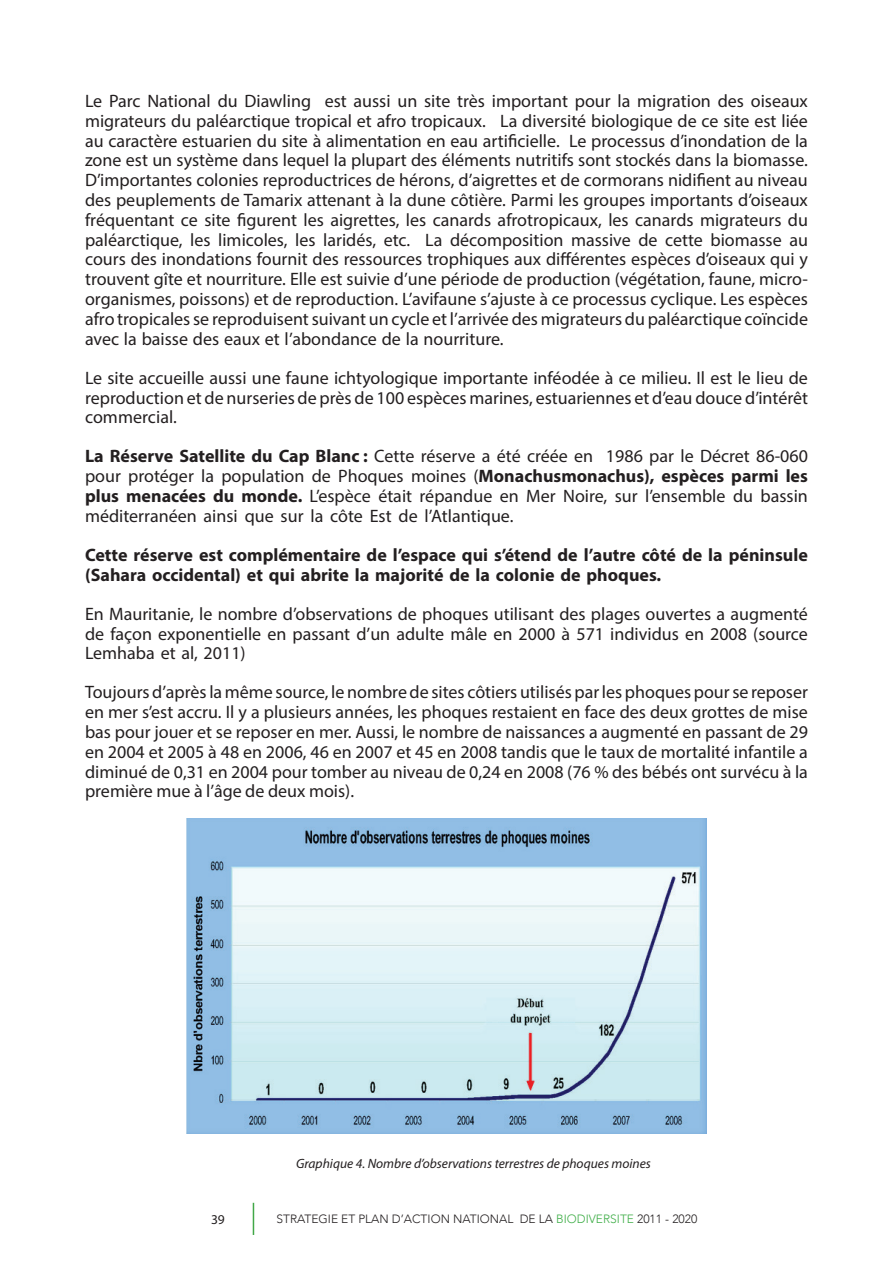
<style>
.page{position:relative;width:893px;height:1263px;background:#fff}
.page>*{position:absolute;margin:0;border:0;box-sizing:border-box;transform-origin:0 0}
.t1{font:18px/19.8px "Myriad Pro";color:#231f20}
.t2{font:700 18px/19.8px "Myriad Pro";color:#231f20}
.t3{font:italic 13.5px "Myriad Pro";color:#231f20}
.t4{font:13.5px "Myriad Pro";color:#231f20}
.t5{font:300 12px "Avenir";color:#231f20}
.s1{font-weight:700}
.s2{color:#40ae49}
</style>
<div class="page">
<hr style="left:253px;top:1203px;width:1px;height:32px;background:#42a848">
<img style="left:186px;top:818px;width:521px;height:315px">
<p class="t1" style="left:85px;top:91px;width:228px">Le Parc National du Diawling</p>
<p class="t1" style="left:325px;top:91px;width:485px">est aussi un site très important pour la migration des oiseaux</p>
<p class="t1" style="left:85px;top:111px;width:402px">migrateurs du paléarctique tropical et afro tropicaux.</p>
<p class="t1" style="left:500px;top:111px;width:309px">La diversité biologique de ce site est liée</p>
<p class="t1" style="left:85px;top:130px;width:476px">au caractère estuarien du site à alimentation en eau artificielle.</p>
<p class="t1" style="left:85px;top:150px;width:724px">zone est un système dans lequel la plupart des éléments nutritifs sont stockés dans la biomasse.</p>
<p class="t1" style="left:85px;top:170px;width:724px">D’importantes colonies reproductrices de hérons ’d, aigrettes et de cormorans nidifient au niveau</p>
<p class="t1" style="left:85px;top:190px;width:724px">des peuplements de Tamarix attenant laà dune côtière. Parmi les groupes importants ’doiseaux</p>
<p class="t1" style="left:85px;top:210px;width:724px">fréquentant ce site figurent les aigrettes, les canards afrotropicaux, les canards migrateurs du</p>
<p class="t1" style="left:425px;top:229px;width:384px">La décomposition massive de cette biomasse au</p>
<p class="t1" style="left:569px;top:130px;width:240px">Le processus ’d inondation de la</p>
<p class="t1" style="left:85px;top:229px;width:724px">paléarctique, les limicoles, les laridés, etc.<br>cours des inondations fournit des ressources trophiques aux différentes espèces ’doiseaux qui y</p>
<p class="t1" style="left:85px;top:289px;width:724px">organismes, poissons) et de reproduction ’L. avifaune ’s ajuste à ce processus cyclique. Les espèces</p>
<p class="t1" style="left:85px;top:269px;width:724px">trouvent gîte et nourriture. Elle est suivie ’d une période de production (végétation, faune, micro-</p>
<p class="t1" style="left:85px;top:309px;width:724px">afrotropicalessereproduisentsuivantuncycleet ’l arrivéedesmigrateursdupaléarctiquecoïncide avec la baisse des eaux et ’l abondance de la nourriture.</p>
<p class="t1" style="left:85px;top:367px;width:724px;text-align:justify">Le site accueille aussi une faune ichtyologique importante inféodée à ce milieu Il. est le lieu de reproduction et de nurseries de près de 100 espèces marines, estuariennes et ’deau douce ’d intérêt commercial.</p>
<p class="t1" style="left:606px;top:446px;width:203px">1986 par le Décret 86-060</p>
<p class="t1" style="left:85px;top:446px;width:724px"><span class="s1">La Réserve Satellite du Cap Blanc :</span> Cette réserve a été créée en<br>pour protéger la population de Phoques moines (<span class="s1">Monachusmonachus ,) espèces parmi les plus menacées du monde</span> ’L<span class="s1">.</span> espèce était répandue en Mer Noire, sur ’lensemble du bassin méditerranéen ainsi que sur la côte Est de ’lAtlantique.</p>
<p class="t2" style="left:85px;top:544px;width:724px">Cette réserve est complémentaire de ’l espace qui ’s étend de ’l autre côté de la péninsule (Sahara occidental) et qui abrite la majorité de la colonie de phoques.</p>
<p class="t1" style="left:85px;top:603px;width:724px;text-align:justify">En Mauritanie le, nombre ’dobservations de phoques utilisant des plages ouvertes a augmenté de façon exponentielle en passant ’d un adulte mâle en 2000 à 571 individus en 2008 (source Lemhaba et al, 2011(</p>
<p class="t1" style="left:85px;top:682px;width:724px;text-align:justify">Toujours ’d aprèslamêmesource le, nombredesitescôtiersutilisésparlesphoquespoursereposer en mer ’sest accru ayIl. plusieurs années, les phoques restaient en face des deux grottes de mise bas pour jouer et se reposer en mer. Aussi le, nombre de naissances a augmenté en passant de 29 en 2004 et 2005 à 48 en 2006, 46 en 2007 et 45 en 2008 tandis que le taux de mortalité infantile a diminué de 0,31 en 2004 pour tomber au niveau de 0,24 en 2008 (76 % des bébés ont survécu laà première mue ’là âge de deux mois .(</p>
<p class="t4" style="left:211px;top:1211px;width:15px">39</p>
<p class="t3" style="left:296px;top:1155px;width:356px">Graphique 4. Nombre ’dobservations terrestres de phoques moines</p>
<p class="t5" style="left:276px;top:1212px;width:238px">STRATEGIE ET PLAN D’ACTION NATIONAL</p>
<p class="t5" style="left:520px;top:1212px;width:179px">DE LA <span class="s2">BIODIVERSITE</span> 2011 - 2020</p>
</div>
